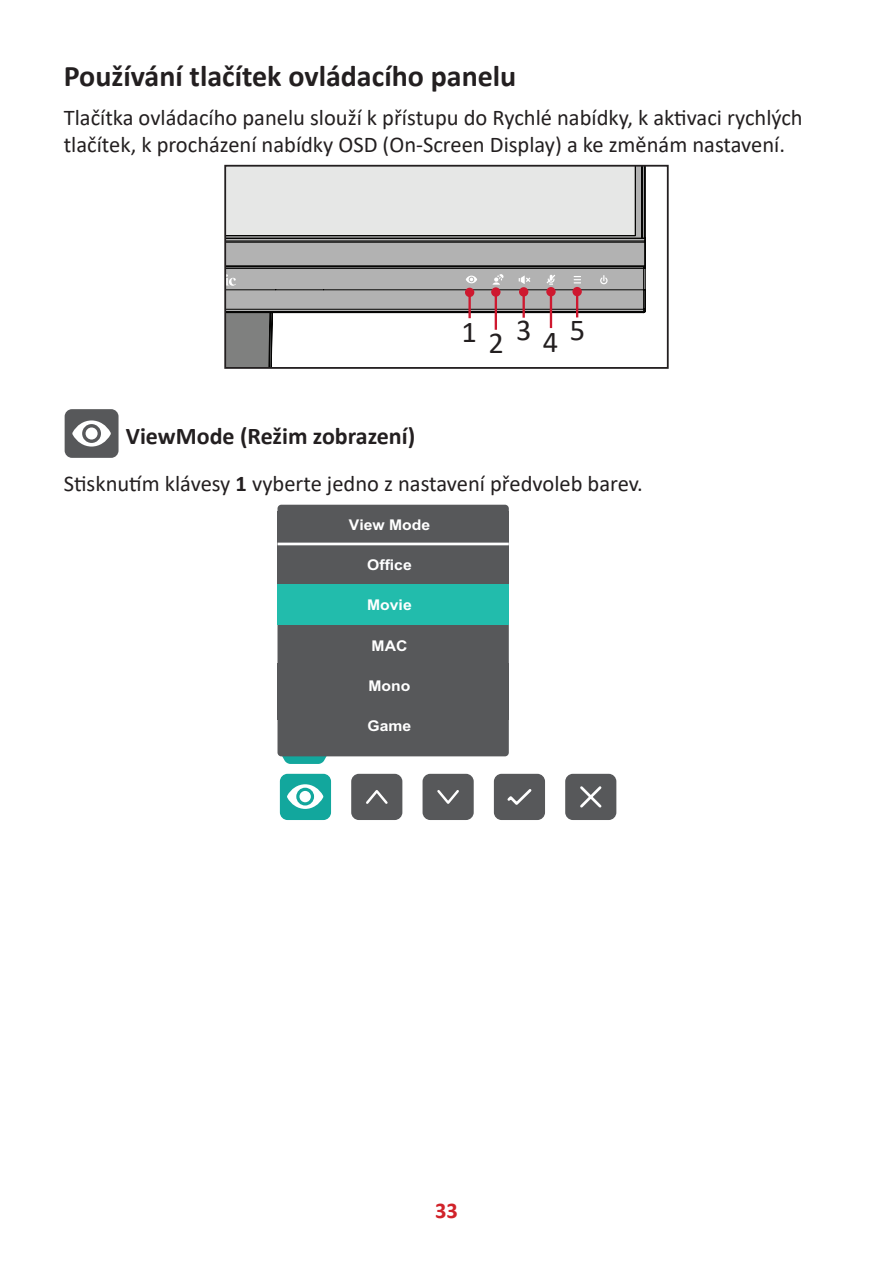
<style>
.page{position:relative;width:893px;height:1263px;background:#fff}
.page>*{position:absolute;margin:0;border:0;box-sizing:border-box;transform-origin:0 0}
.t1{font:30.45px "Calibri";color:#231f20}
.t2{font:700 30px "Calibri";color:#231f20}
.t3{font:700 24px "Calibri";color:#231f20}
.t4{font:22.5px/27px "Calibri";color:#231f20}
.t5{font:700 22.5px "Calibri";color:#d1232a}
.t6{font:700 14.85px "Arial";color:#fff;scale:1.06 1}
.s1{font-weight:700}
</style>
<div class="page">
<svg style="left:227px;top:168px;width:418px;height:198px"></svg>
<svg style="left:600px;top:275px;width:8px;height:9px"></svg>
<svg style="left:519px;top:275px;width:11px;height:9px"></svg>
<svg style="left:574px;top:276px;width:7px;height:7px"></svg>
<svg style="left:547px;top:275px;width:8px;height:10px"></svg>
<svg style="left:466px;top:276px;width:11px;height:7px"></svg>
<svg style="left:492px;top:274px;width:12px;height:11px"></svg>
<svg style="left:227px;top:274px;width:9px;height:12px"></svg>
<div style="left:224px;top:165px;width:445px;height:204px;border:2px solid #231f20"></div>
<hr style="left:468px;top:292px;width:3px;height:26px;background:#ce182f">
<div style="left:465px;top:288px;width:9px;height:9px;background:#ce182f;border-radius:50%"></div>
<hr style="left:522px;top:292px;width:3px;height:26px;background:#ce182f">
<div style="left:519px;top:287px;width:9px;height:10px;background:#ce182f;border-radius:50%"></div>
<hr style="left:576px;top:292px;width:2px;height:25px;background:#ce182f">
<div style="left:572px;top:287px;width:10px;height:9px;background:#ce182f;border-radius:50%"></div>
<hr style="left:550px;top:292px;width:2px;height:36px;background:#ce182f">
<div style="left:546px;top:287px;width:10px;height:9px;background:#ce182f;border-radius:50%"></div>
<hr style="left:495px;top:292px;width:2px;height:38px;background:#ce182f">
<div style="left:491px;top:287px;width:9px;height:10px;background:#ce182f;border-radius:50%"></div>
<div style="left:65px;top:409px;width:54px;height:49px;background:#57585a;border-radius:7px"></div>
<svg style="left:72px;top:420px;width:39px;height:27px"></svg>
<div style="left:86px;top:427px;width:12px;height:12px;background:#fff;border-radius:50%"></div>
<svg style="left:281px;top:756px;width:47px;height:8px"></svg>
<div style="left:565px;top:774px;width:51px;height:46px;background:#57585a;border-radius:8px"></div>
<svg style="left:580px;top:786px;width:22px;height:22px"></svg>
<div style="left:280px;top:774px;width:51px;height:46px;background:#12a79d;border-radius:8px"></div>
<div style="left:423px;top:774px;width:51px;height:46px;background:#57585a;border-radius:8px"></div>
<svg style="left:437px;top:790px;width:22px;height:14px"></svg>
<div style="left:351px;top:774px;width:51px;height:46px;background:#57585a;border-radius:8px"></div>
<svg style="left:366px;top:790px;width:22px;height:14px"></svg>
<div style="left:494px;top:774px;width:51px;height:46px;background:#57585a;border-radius:8px"></div>
<svg style="left:507px;top:789px;width:25px;height:16px"></svg>
<div style="left:277px;top:505px;width:232px;height:251px;background:#57585a;border-radius:4px"></div>
<div style="left:277px;top:584px;width:231px;height:40px;background:#22bcac"></div>
<hr style="left:277px;top:543px;width:232px;height:2px;background:#fff">
<svg style="left:287px;top:784px;width:36px;height:25px"></svg>
<div style="left:299px;top:791px;width:12px;height:11px;background:#fff;border-radius:50%"></div>
<h2 class="t2" style="left:64px;top:55px;width:454px">Používání tlačítek ovládacího panelu</h2>
<p class="t4" style="left:64px;top:103px;width:740px">Tlačítka ovládacího panelu slouží k přístupu do Rychlé nabídky, k aktivaci rychlých tlačítek, k procházení nabídky OSD (On-Screen Display) a ke změnám nastavení.</p>
<h1 class="t1" style="left:462px;top:310px;width:17px">1</h1>
<h1 class="t1" style="left:516px;top:309px;width:70px">3 5</h1>
<h1 class="t1" style="left:488px;top:322px;width:17px">2</h1>
<h1 class="t1" style="left:543px;top:320px;width:17px">4</h1>
<p class="t3" style="left:126px;top:419px;width:291px">ViewMode (Režim zobrazení)</p>
<p class="t4" style="left:64px;top:469px;width:581px">Stisknutím klávesy <span class="s1">1</span> vyberte jedno z nastavení předvoleb barev.</p>
<p class="t6" style="left:349px;top:514px;width:78px">View Mode</p>
<p class="t6" style="left:367px;top:554px;width:44px">Office</p>
<p class="t6" style="left:367px;top:595px;width:44px">Movie</p>
<p class="t6" style="left:372px;top:635px;width:35px">MAC</p>
<p class="t6" style="left:368px;top:675px;width:41px">Mono</p>
<p class="t6" style="left:368px;top:715px;width:43px">Game</p>
<p class="t5" style="left:435px;top:1194px;width:24px">33</p>
</div>
